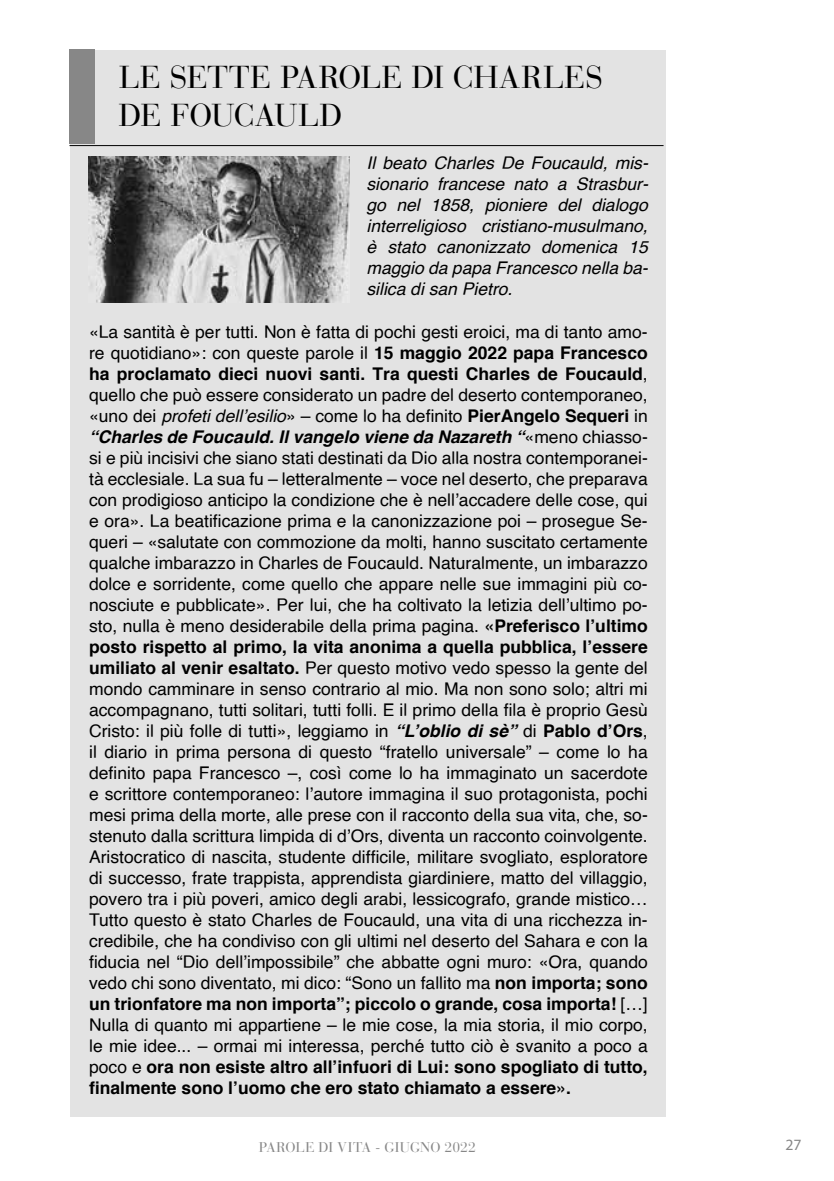
<style>
.page{position:relative;width:834px;height:1181px;background:#fff}
.page>*{position:absolute;margin:0;border:0;box-sizing:border-box;transform-origin:0 0}
.t1{font:31.5px/38.5px "Bauer Bodoni Std";color:#000}
.t2{font:17.5px/21px "Helvetica";color:#000;text-align:justify}
.t3{font:italic 17.5px/21px "Helvetica";color:#000;text-align:justify}
.t4{font:15.75px "Myriad Pro";color:#878787}
.t5{font:14px "Bauer Bodoni Std";letter-spacing:.005em;color:#878787}
.s1{font-weight:700}
.s2{font-style:italic}
.s3{font-weight:700;font-style:italic}
</style>
<div class="page">
<div style="left:70px;top:50px;width:595px;height:1066px;background:#e3e3e3"></div>
<hr style="left:69px;top:145px;width:594px;height:1px;background:#000">
<div style="left:69px;top:49px;width:26px;height:95px;background:#878787"></div>
<img style="left:88px;top:156px;width:262px;height:146px">
<h1 class="t1" style="left:119px;top:58px;width:485px">LE SETTE PAROLE DI CHARLES<br>DE FOUCAULD</h1>
<p class="t3" style="left:366px;top:153px;width:283px">Il beato Charles De Foucauld, mis&shy;sionario francese nato a Strasbur&shy;go nel 1858, pioniere del dialogo interreligioso cristiano-musulmano, è stato canonizzato domenica 15 maggio da papa Francesco nella ba&shy;silica di san Pietro.</p>
<p class="t2" style="left:89px;top:322px;width:560px">«La santità è per tutti. Non è fatta di pochi gesti eroici, ma di tanto amo&shy;re quotidiano»: con queste parole il <span class="s1">15 maggio 2022 papa Francesco ha proclamato dieci nuovi santi. Tra questi Charles de Foucauld</span>, quello che può essere considerato un padre del deserto contemporaneo, «uno dei <span class="s2">profeti dell’esilio</span>» – come lo ha definito <span class="s1">PierAngelo Sequeri</span> in <span class="s3">“Charles de Foucauld. Il vangelo viene da Nazareth “</span>«meno chiasso&shy;si e più incisivi che siano stati destinati da Dio alla nostra contemporanei&shy;tà ecclesiale. La sua fu – letteralmente – voce nel deserto, che preparava con prodigioso anticipo la condizione che è nell’accadere delle cose, qui e ora». La beatificazione prima e la canonizzazione poi – prosegue Se&shy;queri – «salutate con commozione da molti, hanno suscitato certamente qualche imbarazzo in Charles de Foucauld. Naturalmente, un imbarazzo dolce e sorridente, come quello che appare nelle sue immagini più co&shy;nosciute e pubblicate». Per lui, che ha coltivato la letizia dell’ultimo po&shy;sto, nulla è meno desiderabile della prima pagina. <span class="s1">«Preferisco l’ultimo posto rispetto al primo, la vita anonima a quella pubblica, l’essere umiliato al venir esaltato.</span> Per questo motivo vedo spesso la gente del mondo camminare in senso contrario al mio. Ma non sono solo; altri mi accompagnano, tutti solitari, tutti folli. E il primo della fila è proprio Gesù Cristo: il più folle di tutti», leggiamo in <span class="s3">“L’oblio di sè”</span> di <span class="s1">Pablo d’Ors</span>, il diario in prima persona di questo “fratello universale” – come lo ha definito papa Francesco –, così come lo ha immaginato un sacerdote e scrittore contemporaneo: l’autore immagina il suo protagonista, pochi mesi prima della morte, alle prese con il racconto della sua vita, che, so&shy;stenuto dalla scrittura limpida di d’Ors, diventa un racconto coinvolgente.<br>Aristocratico di nascita, studente difficile, militare svogliato, esploratore di successo, frate trappista, apprendista giardiniere, matto del villaggio, povero tra i più poveri, amico degli arabi, lessicografo, grande mistico… Tutto questo è stato Charles de Foucauld, una vita di una ricchezza in&shy;credibile, che ha condiviso con gli ultimi nel deserto del Sahara e con la fiducia nel “Dio dell’impossibile” che abbatte ogni muro: «Ora, quando vedo chi sono diventato, mi dico: “Sono un fallito ma <span class="s1">non importa; sono un trionfatore ma non importa”; piccolo o grande, cosa importa!</span> […] Nulla di quanto mi appartiene – le mie cose, la mia storia, il mio corpo, le mie idee... – ormai mi interessa, perché tutto ciò è svanito a poco a poco e <span class="s1">ora non esiste altro all’infuori di Lui: sono spogliato di tutto, finalmente sono l’uomo che ero stato chiamato a essere».</span></p>
<p class="t5" style="left:259px;top:1138px;width:219px">PAROLE DI VITA - GIUGNO 2022</p>
<p class="t4" style="left:785px;top:1135px;width:18px">27</p>
</div>
